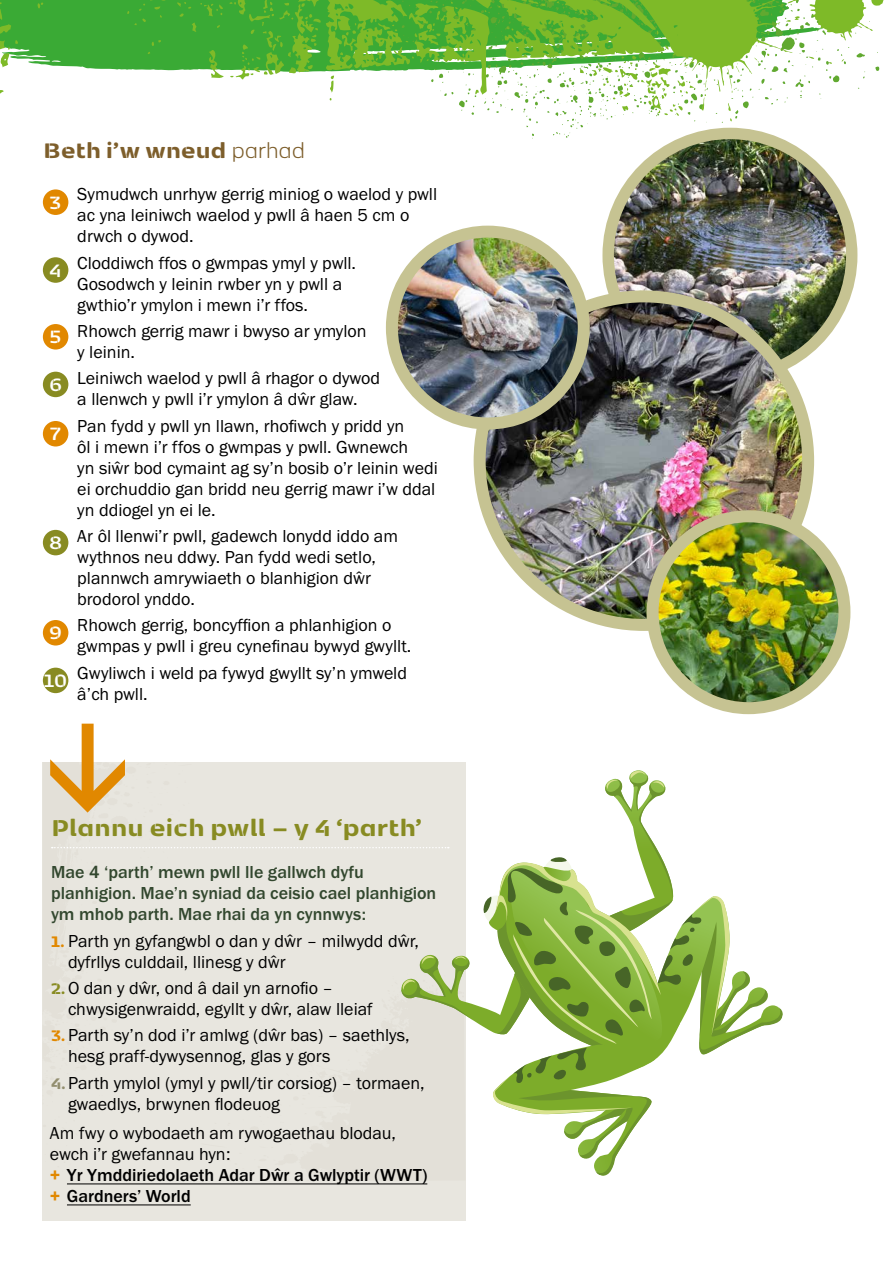
<style>
.page{position:relative;width:893px;height:1263px;background:#fff}
.page>*{position:absolute;margin:0;border:0;box-sizing:border-box;transform-origin:0 0}
._03_SP_Head_light_ru{font:800 27px "Kobenhavn Sans Stencil";letter-spacing:.01em;color:#888b22}
._02_Subhead_16pt{font:800 24.75px "Kobenhavn Sans Stencil";letter-spacing:.01em;color:#7d5e2b}
._02_Circle_numbers{font:700 21px "Kobenhavn Sans Stencil";color:#fff}
._02_Text_space_after{font:18px/21px "Franklin Gothic URW Boo";color:#000}
._02_Text_space_after-2{font:500 18px/21px "Franklin Gothic URW";color:#32472e}
._02_Text{font:18px/21px "Franklin Gothic URW Boo";color:#000}
._02_Text-2{font:500 18px "Franklin Gothic URW";color:#000}
._02_Text_space_after-3{font:500 18px "Franklin Gothic URW";color:#000}
.s1{font-weight:300}
.s2{font-family:"Kobenhavn Sans Stencil";font-weight:800;color:#e18800}
.s3{font-family:"Kobenhavn Sans Stencil";font-weight:800;color:#888b22}
.s4{font-family:"Kobenhavn Sans Stencil";font-weight:800;color:#928e6f}
.s5{font-family:"Franklin Gothic URW Hea";font-weight:400;color:#e18800}
</style>
<div class="page">
<svg style="left:0;top:0;width:884px;height:121px"></svg>
<div style="left:43px;top:324px;width:25px;height:26px;background:#e18800;border-radius:50%"></div>
<div style="left:43px;top:421px;width:25px;height:25px;background:#e18800;border-radius:50%"></div>
<div style="left:43px;top:189px;width:25px;height:26px;background:#e18800;border-radius:50%"></div>
<div style="left:43px;top:257px;width:25px;height:26px;background:#888b22;border-radius:50%"></div>
<div style="left:43px;top:372px;width:25px;height:25px;background:#888b22;border-radius:50%"></div>
<div style="left:43px;top:530px;width:25px;height:25px;background:#888b22;border-radius:50%"></div>
<div style="left:43px;top:620px;width:25px;height:25px;background:#e18800;border-radius:50%"></div>
<div style="left:43px;top:668px;width:25px;height:25px;background:#888b22;border-radius:50%"></div>
<img style="left:613px;top:133px;width:239px;height:238px">
<div style="left:602px;top:128px;width:255px;height:255px;border:11px solid #c6c392;border-radius:50%"></div>
<img style="left:480px;top:296px;width:328px;height:329px;border-radius:164px">
<div style="left:474px;top:290px;width:340px;height:341px;border:12px solid #c6c392;border-radius:50%"></div>
<img style="left:392px;top:232px;width:192px;height:191px;border-radius:96px">
<div style="left:386px;top:226px;width:204px;height:203px;border:12px solid #c6c392;border-radius:50%"></div>
<div style="left:43px;top:762px;width:423px;height:458px;background:#e8e6df"></div>
<svg style="left:50px;top:724px;width:733px;height:452px"></svg>
<img style="left:653px;top:516px;width:191px;height:191px">
<div style="left:647px;top:510px;width:203px;height:204px;border:12px solid #c6c392;border-radius:50%"></div>
<hr style="left:67px;top:1184px;width:360px;height:1px;background:#000">
<hr style="left:67px;top:1205px;width:124px;height:1px;background:#000">
<h4 class="_02_Subhead_16pt" style="left:43px;top:132px;width:263px">Beth i’w wneud <span class="s1">parhad</span></h4>
<p class="_02_Text_space_after" style="left:77px;top:184px;width:361px">Symudwch unrhyw gerrig miniog o waelod y pwll ac yna leiniwch waelod y pwll â haen 5 cm o drwch o dywod.</p>
<p class="_02_Text_space_after" style="left:77px;top:252px;width:280px">Cloddiwch ffos o gwmpas ymyl y pwll.<br>Gosodwch y leinin rwber yn y pwll a gwthio’r ymylon i mewn i’r ffos.</p>
<p class="_02_Text_space_after" style="left:77px;top:320px;width:291px">Rhowch gerrig mawr i bwyso ar ymylon y leinin.</p>
<p class="_02_Text_space_after" style="left:77px;top:368px;width:304px">Leiniwch waelod y pwll â rhagor o dywod a llenwch y pwll i’r ymylon â dŵr glaw.</p>
<p class="_02_Text_space_after" style="left:77px;top:415px;width:362px">Pan fydd y pwll yn llawn, rhofiwch y pridd yn<br>ôl i mewn i’r ffos o gwmpas y pwll. Gwnewch<br>yn siŵr bod cymaint ag sy’n bosib o’r leinin wedi ei orchuddio gan bridd neu gerrig mawr i’w ddal yn ddiogel yn ei le.</p>
<p class="_02_Text_space_after" style="left:77px;top:525px;width:322px">Ar ôl llenwi’r pwll, gadewch lonydd iddo am wythnos neu ddwy. Pan fydd wedi setlo, plannwch amrywiaeth o blanhigion dŵr brodorol ynddo.</p>
<p class="_02_Text_space_after" style="left:77px;top:614px;width:336px">Rhowch gerrig, boncyffion a phlanhigion o gwmpas y pwll i greu cynefinau bywyd gwyllt.</p>
<p class="_02_Text_space_after" style="left:77px;top:662px;width:331px">Gwyliwch i weld pa fywyd gwyllt sy’n ymweld â’ch pwll.</p>
<p class="_02_Circle_numbers" style="left:50px;top:187px;width:13px">3</p>
<p class="_02_Circle_numbers" style="left:50px;top:255px;width:14px">4</p>
<p class="_02_Circle_numbers" style="left:50px;top:322px;width:13px">5</p>
<p class="_02_Circle_numbers" style="left:49px;top:369px;width:15px">6</p>
<p class="_02_Circle_numbers" style="left:50px;top:419px;width:12px">7</p>
<p class="_02_Circle_numbers" style="left:49px;top:527px;width:15px">8</p>
<p class="_02_Circle_numbers" style="left:49px;top:618px;width:15px">9</p>
<p class="_02_Circle_numbers" style="left:44px;top:665px;width:24px">10</p>
<p class="_03_SP_Head_light_ru" style="left:51px;top:808px;width:372px">Plannu eich pwll – y 4 ‘parth’</p>
<p class="_02_Text_space_after-2" style="left:51px;top:861px;width:387px">Mae 4 ‘parth’ mewn pwll lle gallwch dyfu planhigion. Mae’n syniad da ceisio cael planhigion ym mhob parth. Mae rhai da yn cynnwys:</p>
<p class="_02_Text_space_after" style="left:68px;top:930px;width:353px;text-indent:-17px"><span class="s2">1.</span> Parth yn gyfangwbl o dan y dŵr – milwydd dŵr, dyfrllys culddail, llinesg y dŵr</p>
<p class="_02_Text_space_after" style="left:68px;top:977px;width:306px;text-indent:-17px"><span class="s3">2.</span>O dan y dŵr, ond â dail yn arnofio – chwysigenwraidd, egyllt y dŵr, alaw lleiaf</p>
<p class="_02_Text_space_after" style="left:68px;top:1024px;width:343px;text-indent:-17px"><span class="s2">3.</span>Parth sy’n dod i’r amlwg (dŵr bas) – saethlys, hesg praff-dywysennog, glas y gors</p>
<p class="_02_Text_space_after" style="left:68px;top:1072px;width:358px;text-indent:-17px"><span class="s4">4.</span>Parth ymylol (ymyl y pwll/tir corsiog) – tormaen, gwaedlys, brwynen flodeuog</p>
<p class="_02_Text" style="left:50px;top:1122px;width:348px">Am fwy o wybodaeth am rywogaethau blodau, ewch i’r gwefannau hyn:</p>
<p class="_02_Text-2" style="left:50px;top:1164px;width:379px"><span class="s5">+</span> Yr Ymddiriedolaeth Adar Dŵr a Gwlyptir (WWT)</p>
<p class="_02_Text_space_after-3" style="left:50px;top:1185px;width:142px"><span class="s5">+</span> Gardners’ World</p>
</div>
